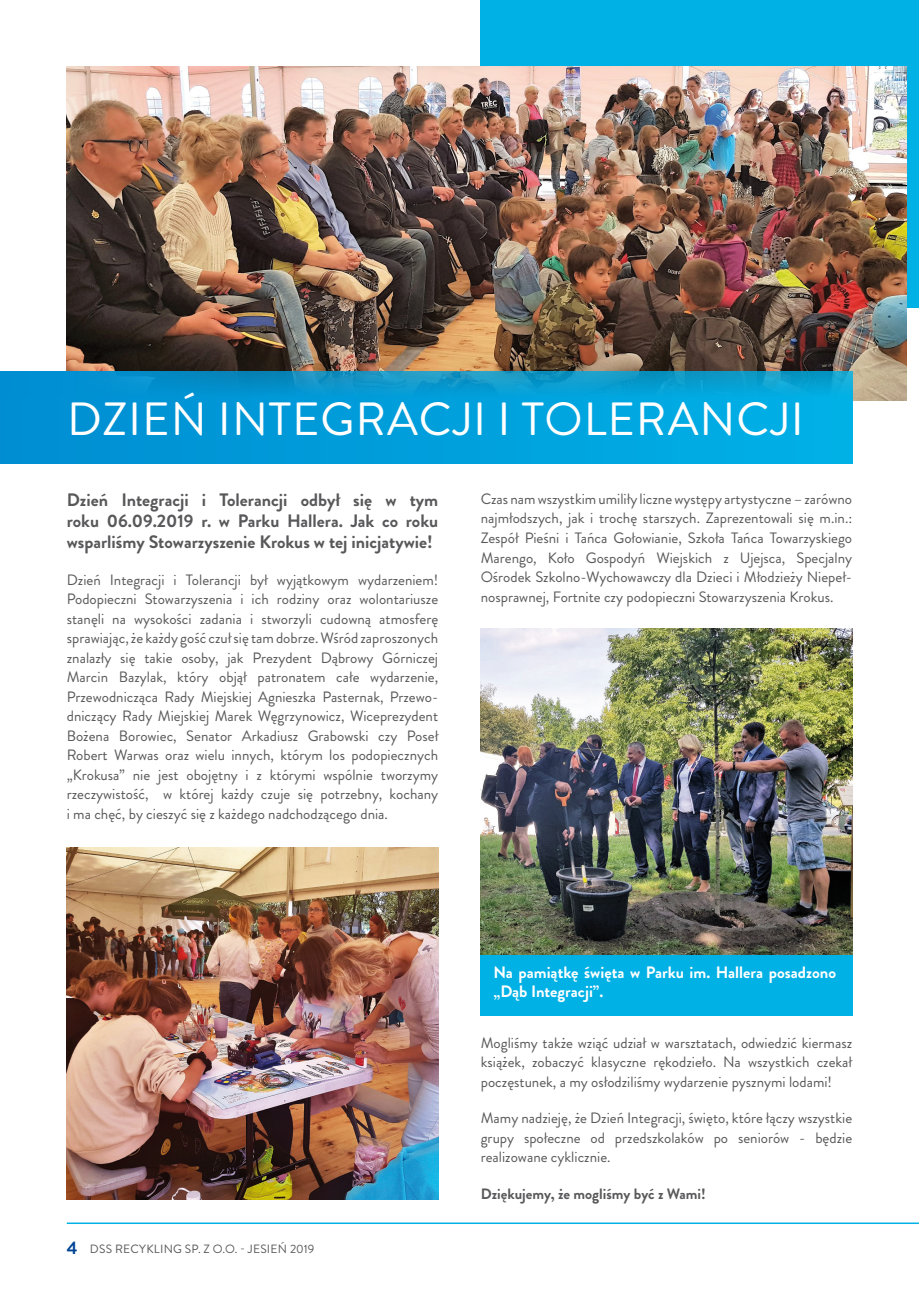
<style>
.page{position:relative;width:919px;height:1289px;background:#fff}
.page>*{position:absolute;margin:0;border:0;box-sizing:border-box;transform-origin:0 0}
.Tekst{font:46.5px "Brandon Grotesque";letter-spacing:.02em;color:#fff}
.Tekst-2{font:700 18px/21px "Brandon Grotesque";color:#58585a;text-align:justify}
.Tekst-3{font:700 16.5px/19.5px "Brandon Grotesque";color:#fff}
.Tekst-4{font:15px/19.5px "Brandon Grotesque";color:#58585a;text-align:justify}
.Tekst-5{font:700 15px "Brandon Grotesque";color:#58585a}
.t1{font:12px "Brandon Grotesque";letter-spacing:.02em;color:#58585a}
.s1{font-weight:700;font-size:18px;color:#004494}
</style>
<div class="page">
<div style="left:480px;top:0;width:438px;height:308px;background:#00b1e6"></div>
<img style="left:67px;top:67px;width:839px;height:333px">
<svg style="left:0;top:372px;width:852px;height:92px;background:#029dd8"></svg>
<img style="left:480px;top:628px;width:372px;height:327px">
<img style="left:67px;top:847px;width:371px;height:352px">
<div style="left:480px;top:955px;width:373px;height:60px;background:#00b1e6"></div>
<hr style="left:67px;top:1222px;width:851px;height:1px;background:#00b1e6">
<p class="Tekst" style="left:67px;top:386px;width:738px">DZIEŃ INTEGRACJI I TOLERANCJI</p>
<p class="Tekst-2" style="left:67px;top:489px;width:373px">Dzień Integracji i Tolerancji odbył się w tym roku 06.09.2019 r. w Parku Hallera. Jak co roku wsparliśmy Stowarzyszenie Krokus w tej inicjatywie!</p>
<p class="Tekst-4" style="left:67px;top:570px;width:373px">Dzień Integracji i Tolerancji był wyjątkowym wydarzeniem!<br>Podopieczni Stowarzyszenia i ich rodziny oraz wolontariusze stanęli na wysokości zadania i stworzyli cudowną atmosferę sprawiając, że każdy gość czuł się tam dobrze. Wśród zaproszonych znalazły się takie osoby, jak Prezydent Dąbrowy Górniczej Marcin Bazylak, który objął patronatem całe wydarzenie, Przewodnicząca Rady Miejskiej Agnieszka Pasternak, Przewo&shy;dniczący Rady Miejskiej Marek Węgrzynowicz, Wiceprezydent Bożena Borowiec, Senator Arkadiusz Grabowski czy Poseł Robert Warwas oraz wielu innych, którym los podopiecznych „Krokusa” nie jest obojętny i z którymi wspólnie tworzymy rzeczywistość, w której każdy czuje się potrzebny, kochany i ma chęć, by cieszyć się z każdego nadchodzącego dnia.</p>
<p class="Tekst-4" style="left:480px;top:489px;width:373px">Czas nam wszystkim umiliły liczne występy artystyczne – zarówno najmłodszych, jak i trochę starszych. Zaprezentowali się m.in.:<br>Zespół Pieśni i Tańca Gołowianie, Szkoła Tańca Towarzyskiego Marengo, Koło Gospodyń Wiejskich z Ujejsca, Specjalny Ośrodek Szkolno-Wychowawczy dla Dzieci i Młodzieży Niepeł&shy;nosprawnej, Fortnite czy podopieczni Stowarzyszenia Krokus.</p>
<p class="t1" style="left:67px;top:1240px;width:249px"><span class="s1">4</span> DSS RECYKLING SP. Z O.O. - JESIEŃ 2019</p>
<p class="Tekst-3" style="left:493px;top:962px;width:344px">Na pamiątkę święta w Parku im. Hallera posadzono „Dąb Integracji”.</p>
<p class="Tekst-4" style="left:480px;top:1033px;width:373px">Mogliśmy także wziąć udział w warsztatach, odwiedzić kiermasz książek, zobaczyć klasyczne rękodzieło. Na wszystkich czekał poczęstunek, a my osłodziliśmy wydarzenie pysznymi lodami!</p>
<p class="Tekst-4" style="left:480px;top:1108px;width:373px">Mamy nadzieję, że Dzień Integracji, święto, które łączy wszystkie grupy społeczne od przedszkolaków po seniorów - będzie realizowane cyklicznie.</p>
<p class="Tekst-5" style="left:480px;top:1183px;width:226px">Dziękujemy, że mogliśmy być z Wami!</p>
</div>
